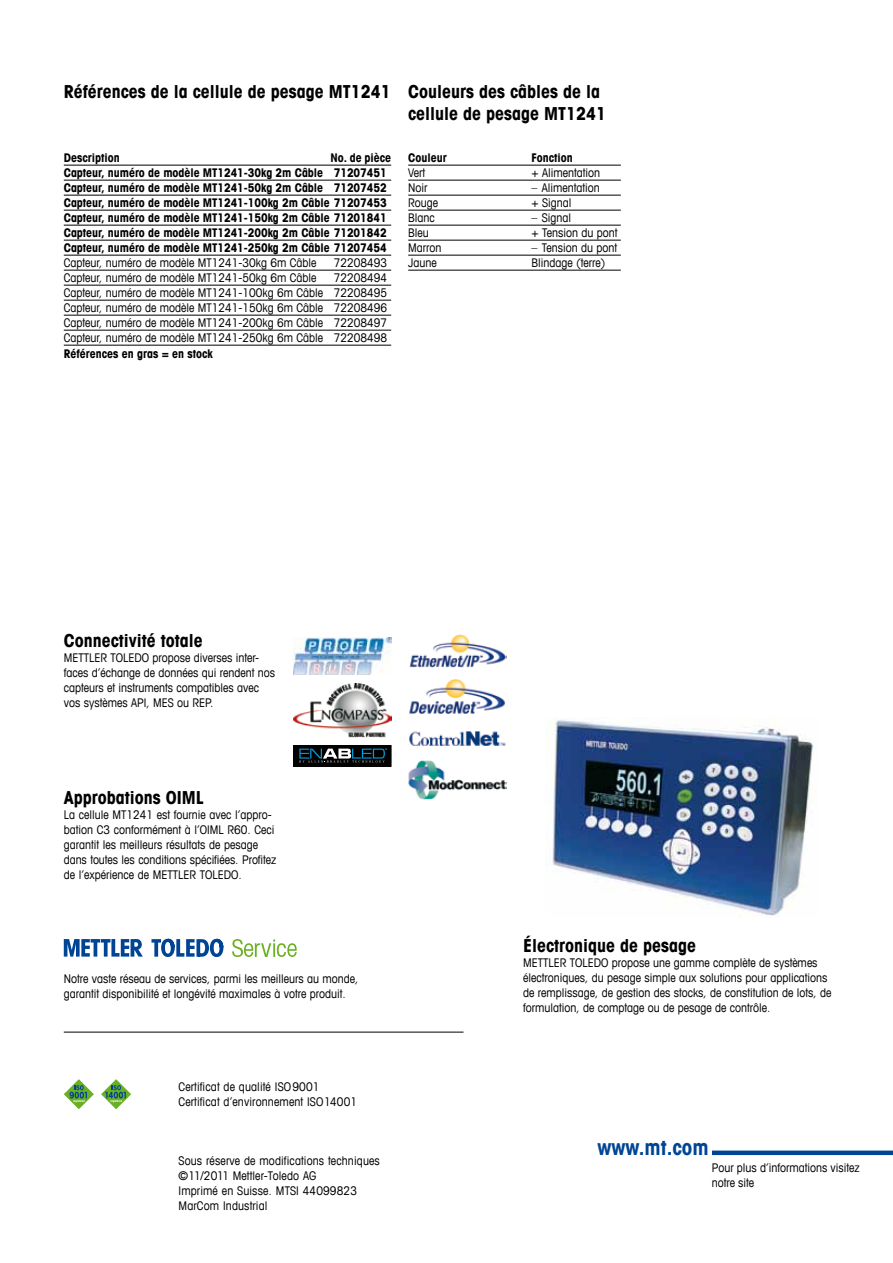
<style>
.page{position:relative;width:893px;height:1263px;background:#fff}
.page>*{position:absolute;margin:0;border:0;box-sizing:border-box;transform-origin:0 0}
.t1{font:700 condensed 21px "Avant Garde Com";color:#004595}
.t2{font:700 condensed 18px/21.6px "Avant Garde Com";color:#000}
.t3{font:condensed 12px/15px "Avant Garde Com";color:#000}
.t4{font:700 condensed 12px/15px "Avant Garde Com";letter-spacing:-.005em;color:#000}
</style>
<div class="page">
<div style="left:712px;top:1150px;width:181px;height:5px;background:#004595"></div>
<hr style="left:64px;top:1032px;width:399px;height:1px;background:#000">
<hr style="left:408px;top:165px;width:213px;height:1px;background:#000">
<hr style="left:408px;top:180px;width:213px;height:1px;background:#000">
<hr style="left:408px;top:195px;width:213px;height:1px;background:#000">
<hr style="left:408px;top:210px;width:213px;height:1px;background:#000">
<hr style="left:408px;top:225px;width:213px;height:1px;background:#000">
<hr style="left:408px;top:240px;width:213px;height:1px;background:#000">
<hr style="left:408px;top:255px;width:213px;height:1px;background:#000">
<hr style="left:408px;top:270px;width:213px;height:1px;background:#000">
<img style="left:546px;top:718px;width:268px;height:199px">
<svg style="left:101px;top:1079px;width:30px;height:30px"></svg>
<svg style="left:64px;top:1079px;width:30px;height:30px"></svg>
<img style="left:293px;top:638px;width:98px;height:37px">
<img style="left:293px;top:683px;width:98px;height:54px">
<div style="left:293px;top:745px;width:98px;height:23px;background:#000"></div>
<svg style="left:299px;top:749px;width:88px;height:14px"></svg>
<img style="left:409px;top:634px;width:97px;height:34px">
<img style="left:409px;top:679px;width:96px;height:35px">
<img style="left:409px;top:731px;width:97px;height:15px">
<img style="left:408px;top:760px;width:98px;height:39px">
<hr style="left:64px;top:165px;width:327px;height:1px;background:#000">
<hr style="left:64px;top:180px;width:327px;height:1px;background:#000">
<hr style="left:64px;top:195px;width:327px;height:1px;background:#000">
<hr style="left:64px;top:210px;width:327px;height:1px;background:#000">
<hr style="left:64px;top:225px;width:327px;height:1px;background:#000">
<hr style="left:64px;top:240px;width:327px;height:1px;background:#000">
<hr style="left:64px;top:255px;width:327px;height:1px;background:#000">
<hr style="left:64px;top:270px;width:327px;height:1px;background:#000">
<hr style="left:64px;top:285px;width:327px;height:1px;background:#000">
<hr style="left:64px;top:300px;width:327px;height:1px;background:#000">
<hr style="left:64px;top:315px;width:327px;height:1px;background:#000">
<hr style="left:64px;top:330px;width:327px;height:1px;background:#000">
<hr style="left:64px;top:345px;width:327px;height:1px;background:#000">
<svg style="left:232px;top:939px;width:65px;height:18px"></svg>
<svg style="left:64px;top:939px;width:79px;height:18px"></svg>
<svg style="left:151px;top:939px;width:72px;height:18px"></svg>
<h2 class="t2" style="left:408px;top:80px;width:200px;text-indent:-344px">Références de la cellule de pesage MT1241 Couleurs des câbles de la cellule de pesage MT1241</h2>
<p class="t4" style="left:64px;top:150px;width:329px;text-indent:267px">No. de pièce Capteur, numéro de modèle MT1241-30kg 2m Câble 71207451<br>Capteur, numéro de modèle MT1241-50kg 2m Câble 71207452<br>Capteur, numéro de modèle MT1241-100kg 2m Câble 71207453<br>Capteur, numéro de modèle MT1241-150kg 2m Câble 71201841<br>Capteur, numéro de modèle MT1241-200kg 2m Câble 71201842<br>Capteur, numéro de modèle MT1241-250kg 2m Câble 71207454</p>
<p class="t3" style="left:64px;top:255px;width:254px">Capteur, numéro de modèle MT1241-30kg 6m Câble</p>
<p class="t3" style="left:334px;top:255px;width:55px">72208493</p>
<p class="t3" style="left:64px;top:270px;width:254px">Capteur, numéro de modèle MT1241-50kg 6m Câble</p>
<p class="t4" style="left:64px;top:150px;width:57px">Description</p>
<p class="t3" style="left:64px;top:270px;width:325px;text-align:justify;text-indent:270px">72208494<br>Capteur, numéro de modèle MT1241-100kg 6m Câble 72208495<br>Capteur, numéro de modèle MT1241-150kg 6m Câble 72208496<br>Capteur, numéro de modèle MT1241-200kg 6m Câble 72208497<br>Capteur, numéro de modèle MT1241-250kg 6m Câble 72208498</p>
<p class="t4" style="left:64px;top:346px;width:151px">Références en gras = en stock</p>
<p class="t4" style="left:408px;top:150px;width:40px">Couleur</p>
<p class="t4" style="left:532px;top:150px;width:43px">Fonction</p>
<p class="t3" style="left:408px;top:165px;width:18px">Vert</p>
<p class="t3" style="left:532px;top:165px;width:70px">+ Alimentation</p>
<p class="t3" style="left:408px;top:180px;width:21px">Noir</p>
<p class="t3" style="left:532px;top:180px;width:70px">– Alimentation</p>
<p class="t3" style="left:408px;top:195px;width:31px">Rouge</p>
<p class="t3" style="left:532px;top:195px;width:41px">+ Signal</p>
<p class="t3" style="left:408px;top:210px;width:28px">Blanc</p>
<p class="t3" style="left:532px;top:210px;width:41px">– Signal</p>
<p class="t3" style="left:408px;top:225px;width:22px">Bleu</p>
<p class="t3" style="left:532px;top:225px;width:87px">+ Tension du pont</p>
<p class="t3" style="left:408px;top:240px;width:35px">Marron</p>
<p class="t3" style="left:532px;top:240px;width:87px">– Tension du pont</p>
<p class="t3" style="left:408px;top:255px;width:30px">Jaune</p>
<p class="t3" style="left:532px;top:255px;width:75px">Blindage (terre)</p>
<h2 class="t2" style="left:64px;top:629px;width:141px">Connectivité totale</h2>
<p class="t3" style="left:64px;top:649px;width:213px">METTLER TOLEDO propose diverses inter&shy;faces d’échange de données qui rendent nos capteurs et instruments compatibles avec vos systèmes API, MES ou REP.</p>
<h2 class="t2" style="left:64px;top:786px;width:142px">Approbations OIML</h2>
<p class="t3" style="left:64px;top:807px;width:214px">La cellule MT1241 est fournie avec l’appro&shy;bation C3 conformément à l’OIML R60. Ceci garantit les meilleurs résultats de pesage dans toutes les conditions spécifiées. Profitez de l’expérience de METTLER TOLEDO.</p>
<p class="t3" style="left:64px;top:971px;width:296px">Notre vaste réseau de services, parmi les meilleurs au monde, garantit disponibilité et longévité maximales à votre produit.</p>
<p class="t3" style="left:179px;top:1079px;width:180px">Certificat de qualité ISO9001<br>Certificat d’environnement ISO14001</p>
<h2 class="t2" style="left:523px;top:934px;width:174px">Électronique de pesage</h2>
<p class="t3" style="left:523px;top:955px;width:310px">METTLER TOLEDO propose une gamme complète de systèmes électroniques, du pesage simple aux solutions pour applications de remplissage, de gestion des stocks, de constitution de lots, de formulation, de comptage ou de pesage de contrôle.</p>
<h1 class="t1" style="left:597px;top:1134px;width:113px">www.mt.com</h1>
<p class="t3" style="left:179px;top:1153px;width:203px">Sous réserve de modifications techniques ©11/2011 Mettler-Toledo AG<br>Imprimé en Suisse. MTSI 44099823<br>MarCom Industrial</p>
<p class="t3" style="left:712px;top:1160px;width:150px">Pour plus d’informations visitez notre site</p>
</div>
